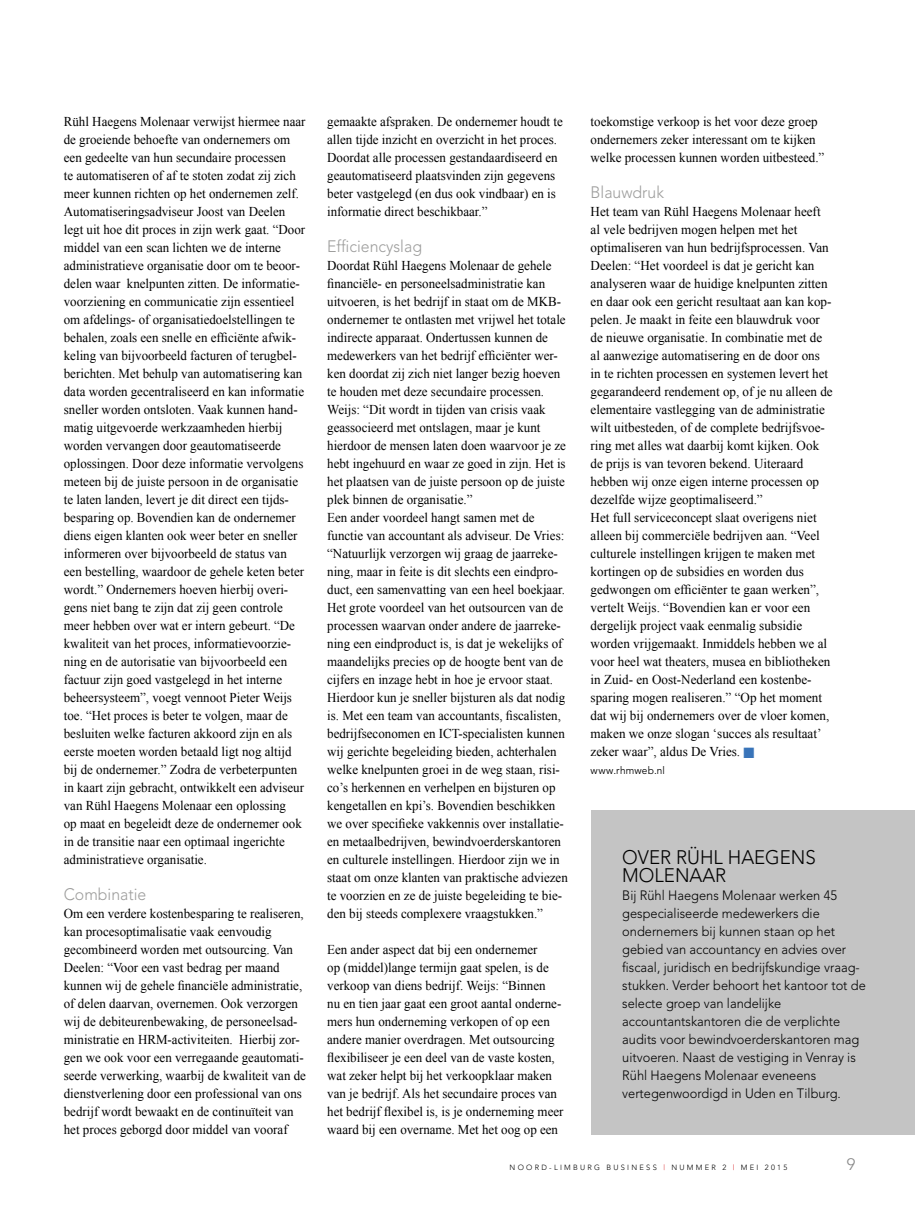
<style>
.page{position:relative;width:915px;height:1212px;background:#fff}
.page>*{position:absolute;margin:0;border:0;box-sizing:border-box;transform-origin:0 0}
.t1{font:300 19.5px/18px "Avenir";color:#000;scale:.96 1}
.t2{font:300 16.5px "Avenir";color:#9d9d9c;scale:.96 1}
.t3{font:300 16.5px "Avenir";color:#878787}
.t4{font:13.5px/18px "Times New Roman";color:#000;scale:.96 1}
.t5{font:13.5px/18px "Times New Roman";color:#000}
.t6{font:300 13.5px/18px "Avenir";color:#000;scale:.95 1}
.t7{font:10.5px "Avenir";letter-spacing:.02em;color:#000;scale:.96 1}
.t8{font:300 7.5px "Avenir";letter-spacing:.3em;color:#000}
.s1{color:#3974b9}
.s2{color:#d40f14}
</style>
<div class="page">
<div style="left:591px;top:810px;width:323px;height:324px;background:#c4c4c4"></div>
<p class="t4" style="left:64px;top:112px;width:253px">Rühl Haegens Molenaar verwijst hiermee naar de groeiende behoefte van ondernemers om een gedeelte van hun secundaire processen<br>te automatiseren of af te stoten zodat zij zich meer kunnen richten op het ondernemen zelf.<br>Automatiseringsadviseur Joost van Deelen legt uit hoe dit proces in zijn werk gaat. “Door middel van een scan lichten we de interne administratieve organisatie door om te beoor&shy;delen waar knelpunten zitten. De informatie&shy;voorziening en communicatie zijn essentieel om afdelings- of organisatiedoelstellingen te behalen, zoals een snelle en efficiënte afwik&shy;keling van bijvoorbeeld facturen of terugbel&shy;berichten. Met behulp van automatisering kan data worden gecentraliseerd en kan informatie sneller worden ontsloten. Vaak kunnen hand&shy;matig uitgevoerde werkzaamheden hierbij worden vervangen door geautomatiseerde oplossingen. Door deze informatie vervolgens meteen bij de juiste persoon in de organisatie te laten landen, levert je dit direct een tijds&shy;besparing op. Bovendien kan de ondernemer diens eigen klanten ook weer beter en sneller informeren over bijvoorbeeld de status van een bestelling, waardoor de gehele keten beter wordt.” Ondernemers hoeven hierbij overi&shy;gens niet bang te zijn dat zij geen controle meer hebben over wat er intern gebeurt. “De kwaliteit van het proces, informatievoorzie&shy;ning en de autorisatie van bijvoorbeeld een factuur zijn goed vastgelegd in het interne beheersysteem”, voegt vennoot Pieter Weijs toe. “Het proces is beter te volgen, maar de besluiten welke facturen akkoord zijn en als eerste moeten worden betaald ligt nog altijd bij de ondernemer.” Zodra de verbeterpunten in kaart zijn gebracht, ontwikkelt een adviseur van Rühl Haegens Molenaar een oplossing<br>op maat en begeleidt deze de ondernemer ook in de transitie naar een optimaal ingerichte administratieve organisatie.</p>
<p class="t2" style="left:64px;top:885px;width:87px">Combinatie</p>
<p class="t4" style="left:64px;top:904px;width:253px">Om een verdere kostenbesparing te realiseren, kan procesoptimalisatie vaak eenvoudig gecombineerd worden met outsourcing. Van Deelen: “Voor een vast bedrag per maand kunnen wij de gehele financiële administratie, of delen daarvan, overnemen. Ook verzorgen wij de debiteurenbewaking, de personeelsad&shy;ministratie en HRM-activiteiten. Hierbij zor&shy;gen we ook voor een verregaande geautomati&shy;seerde verwerking, waarbij de kwaliteit van de dienstverlening door een professional van ons bedrijf wordt bewaakt en de continuïteit van het proces geborgd door middel van vooraf</p>
<p class="t4" style="left:327px;top:112px;width:247px">gemaakte afspraken. De ondernemer houdt te allen tijde inzicht en overzicht in het proces.<br>Doordat alle processen gestandaardiseerd en geautomatiseerd plaatsvinden zijn gegevens beter vastgelegd (en dus ook vindbaar) en is informatie direct beschikbaar.”</p>
<p class="t2" style="left:327px;top:237px;width:100px">Efficiencyslag</p>
<p class="t4" style="left:327px;top:256px;width:252px">Doordat Rühl Haegens Molenaar de gehele financiële- en personeelsadministratie kan uitvoeren, is het bedrijf in staat om de MKB&shy;ondernemer te ontlasten met vrijwel het totale indirecte apparaat. Ondertussen kunnen de medewerkers van het bedrijf efficiënter wer&shy;ken doordat zij zich niet langer bezig hoeven te houden met deze secundaire processen.<br>Weijs: “Dit wordt in tijden van crisis vaak geassocieerd met ontslagen, maar je kunt hierdoor de mensen laten doen waarvoor je ze hebt ingehuurd en waar ze goed in zijn. Het is het plaatsen van de juiste persoon op de juiste plek binnen de organisatie.”<br>Een ander voordeel hangt samen met de functie van accountant als adviseur. De Vries: “Natuurlijk verzorgen wij graag de jaarreke&shy;ning, maar in feite is dit slechts een eindpro&shy;duct, een samenvatting van een heel boekjaar.<br>Het grote voordeel van het outsourcen van de processen waarvan onder andere de jaarreke&shy;ning een eindproduct is, is dat je wekelijks of maandelijks precies op de hoogte bent van de cijfers en inzage hebt in hoe je ervoor staat.<br>Hierdoor kun je sneller bijsturen als dat nodig is. Met een team van accountants, fiscalisten, bedrijfseconomen en ICT-specialisten kunnen wij gerichte begeleiding bieden, achterhalen welke knelpunten groei in de weg staan, risi&shy;co’s herkennen en verhelpen en bijsturen op kengetallen en kpi’s. Bovendien beschikken we over specifieke vakkennis over installatie&shy;en metaalbedrijven, bewindvoerderskantoren en culturele instellingen. Hierdoor zijn we in staat om onze klanten van praktische adviezen te voorzien en ze de juiste begeleiding te bie&shy;den bij steeds complexere vraagstukken.”</p>
<p class="t4" style="left:327px;top:940px;width:247px">Een ander aspect dat bij een ondernemer<br>op (middel)lange termijn gaat spelen, is de verkoop van diens bedrijf. Weijs: “Binnen<br>nu en tien jaar gaat een groot aantal onderne&shy;mers hun onderneming verkopen of op een andere manier overdragen. Met outsourcing flexibiliseer je een deel van de vaste kosten, wat zeker helpt bij het verkoopklaar maken van je bedrijf. Als het secundaire proces van het bedrijf flexibel is, is je onderneming meer waard bij een overname. Met het oog op een</p>
<p class="t4" style="left:590px;top:112px;width:245px">toekomstige verkoop is het voor deze groep ondernemers zeker interessant om te kijken welke processen kunnen worden uitbesteed.”</p>
<p class="t2" style="left:590px;top:183px;width:78px">Blauwdruk</p>
<p class="t5" style="left:590px;top:202px;width:243px">Het team van Rühl Haegens Molenaar heeft al vele bedrijven mogen helpen met het optimaliseren van hun bedrijfsprocessen. Van Deelen: “Het voordeel is dat je gericht kan analyseren waar de huidige knelpunten zitten en daar ook een gericht resultaat aan kan kop&shy;pelen. Je maakt in feite een blauwdruk voor de nieuwe organisatie. In combinatie met de al aanwezige automatisering en de door ons in te richten processen en systemen levert het gegarandeerd rendement op, of je nu alleen de elementaire vastlegging van de administratie wilt uitbesteden, of de complete bedrijfsvoe&shy;ring met alles wat daarbij komt kijken. Ook de prijs is van tevoren bekend. Uiteraard hebben wij onze eigen interne processen op dezelfde wijze geoptimaliseerd.”<br>Het full serviceconcept slaat overigens niet alleen bij commerciële bedrijven aan. “Veel culturele instellingen krijgen te maken met kortingen op de subsidies en worden dus gedwongen om efficiënter te gaan werken”, vertelt Weijs. “Bovendien kan er voor een dergelijk project vaak eenmalig subsidie worden vrijgemaakt. Inmiddels hebben we al voor heel wat theaters, musea en bibliotheken in Zuid- en Oost-Nederland een kostenbe&shy;sparing mogen realiseren.” “Op het moment dat wij bij ondernemers over de vloer komen, maken we onze slogan ‘succes als resultaat’ zeker waar”, aldus De Vries. <span class="s1">■</span></p>
<p class="t7" style="left:590px;top:764px;width:79px">www.rhmweb.nl</p>
<h1 class="t1" style="left:622px;top:848px;width:203px">OVER RÜHL HAEGENS<br>MOLENAAR</h1>
<p class="t6" style="left:622px;top:886px;width:258px">Bij Rühl Haegens Molenaar werken 45 gespecialiseerde medewerkers die ondernemers bij kunnen staan op het gebied van accountancy en advies over fiscaal, juridisch en bedrijfskundige vraag&shy;stukken. Verder behoort het kantoor tot de selecte groep van landelijke accountantskantoren die de verplichte audits voor bewindvoerderskantoren mag uitvoeren. Naast de vestiging in Venray is Rühl Haegens Molenaar eveneens vertegenwoordigd in Uden en Tilburg.</p>
<p class="t8" style="left:509px;top:1163px;width:279px">NOORD-LIMBURG BUSINESS <span class="s2">|</span> NUMMER 2 <span class="s2">|</span> MEI 2015</p>
<p class="t3" style="left:846px;top:1155px;width:10px">9</p>
</div>
